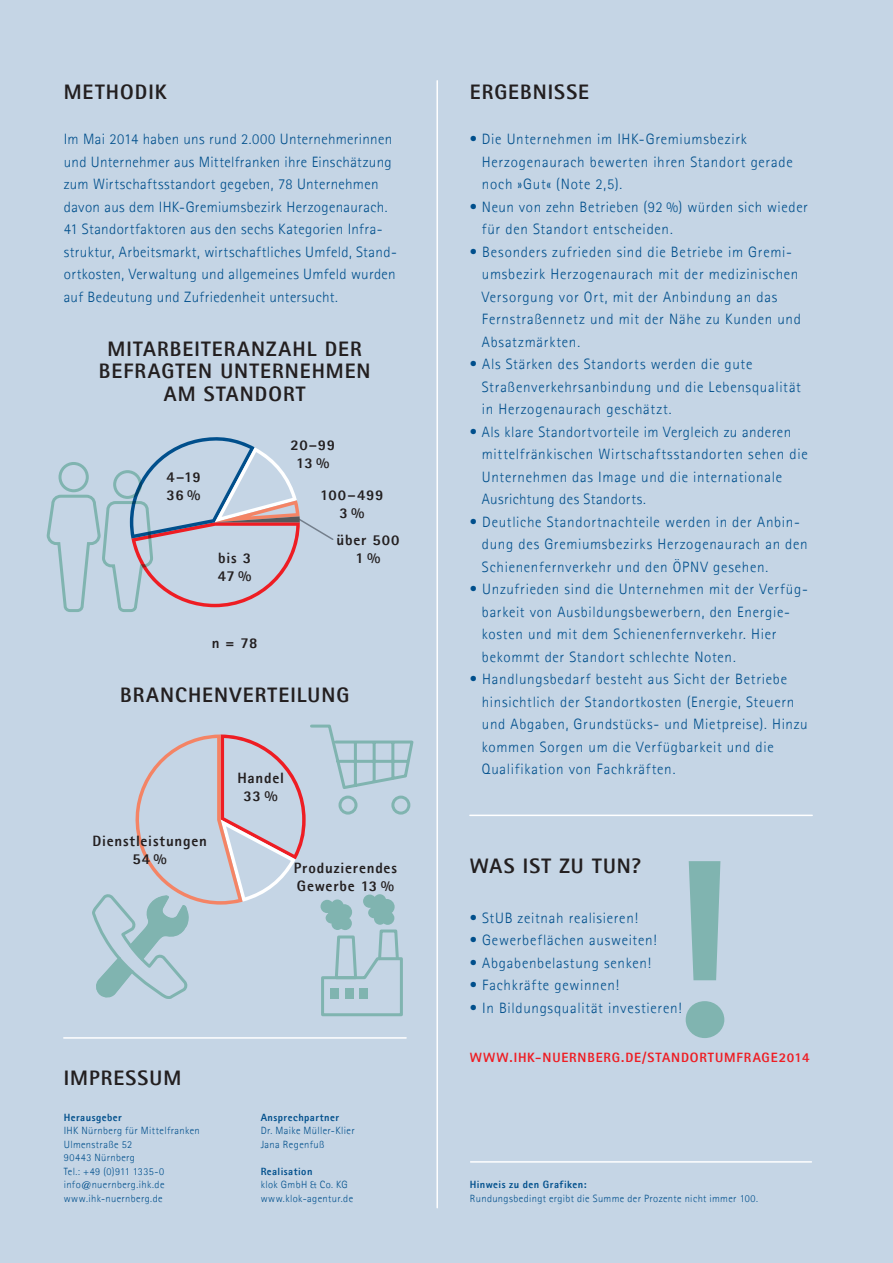
<style>
.page{position:relative;width:893px;height:1263px;background:#c5d5e5}
.page>*{position:absolute;margin:0;border:0;box-sizing:border-box;transform-origin:0 0}
.t1{font:800 21px/22.5px "Agfa Rotis Sans Serif";letter-spacing:.05em;color:#231f20;text-align:center}
.t2{font:300 15px/22.5px "Agfa Rotis Sans Serif";letter-spacing:.04em;color:#004f8c}
.t3{font:800 15px/18px "Agfa Rotis Sans Serif";letter-spacing:.045em;color:#231f20;text-align:center}
.t4{font:800 13.5px "Agfa Rotis Sans Serif";letter-spacing:.065em;color:#ee1d23}
.t5{font:300 10.5px/13.5px "Agfa Rotis Sans Serif";letter-spacing:.035em;color:#004f8c}
.t6{font:800 10.5px "Agfa Rotis Sans Serif";letter-spacing:.045em;color:#004f8c}
</style>
<div class="page">
<hr style="left:436px;top:81px;width:2px;height:1127px;background:#fff">
<hr style="left:470px;top:815px;width:342px;height:1px;background:#fff">
<svg style="left:686px;top:861px;width:38px;height:177px"></svg>
<hr style="left:64px;top:1037px;width:342px;height:2px;background:#fff">
<svg style="left:92px;top:724px;width:322px;height:293px"></svg>
<div style="left:330px;top:988px;width:9px;height:10px;background:#80b4b0"></div>
<svg style="left:46px;top:437px;width:288px;height:175px"></svg>
<hr style="left:471px;top:1161px;width:340px;height:2px;background:#fff">
<h1 class="t1" style="left:64px;top:80px;width:105px">METHODIK</h1>
<p class="t2" style="left:64px;top:128px;width:335px">Im Mai 2014 haben uns rund 2.000 Unternehmerinnen und Unternehmer aus Mittelfranken ihre Einschätzung zum Wirtschaftsstandort gegeben, 78 Unternehmen davon aus dem IHK-Gremiumsbezirk Herzogenaurach.<br>41 Standortfaktoren aus den sechs Kategorien Infra&shy;struktur, Arbeitsmarkt, wirtschaftliches Umfeld, Stand&shy;ortkosten, Verwaltung und allgemeines Umfeld wurden auf Bedeutung und Zufriedenheit untersucht.</p>
<h1 class="t1" style="left:99px;top:337px;width:273px">MITARBEITERANZAHL DER<br>BEFRAGTEN UNTERNEHMEN<br>AM STANDORT</h1>
<p class="t3" style="left:166px;top:467px;width:36px;text-align:left">4–19<br>36%</p>
<p class="t3" style="left:218px;top:548px;width:35px;text-align:left">BIS 3<br>47%</p>
<p class="t3" style="left:212px;top:634px;width:47px">N = 78</p>
<p class="t3" style="left:290px;top:436px;width:46px">20–99<br>13 %</p>
<p class="t3" style="left:320px;top:485px;width:65px">100–499<br>3%</p>
<p class="t3" style="left:337px;top:530px;width:64px">ÜBER 500<br>1%</p>
<h1 class="t1" style="left:120px;top:683px;width:231px">BRANCHENVERTEILUNG</h1>
<p class="t3" style="left:92px;top:832px;width:116px">DIENSTLEISTUNGEN<br>54%</p>
<p class="t3" style="left:237px;top:769px;width:48px">HANDEL<br>33%</p>
<p class="t3" style="left:294px;top:859px;width:105px;text-align:left">PRODUZIERENDES<br>GEWERBE 13 %</p>
<h1 class="t1" style="left:470px;top:80px;width:13px">ERGEBNISSE</h1>
<p class="t2" style="left:482px;top:128px;width:313px;text-indent:-12px">• Die Unternehmen im IHK-Gremiumsbezirk<br>Herzogenaurach bewerten ihren Standort gerade noch »Gut« (Note 2,5).</p>
<p class="t2" style="left:482px;top:195px;width:328px;text-indent:-12px">• Neun von zehn Betrieben (92 %) würden sich wieder für den Standort entscheiden.</p>
<p class="t2" style="left:482px;top:240px;width:321px;text-indent:-12px">• Besonders zufrieden sind die Betriebe im Gremi&shy;umsbezirk Herzogenaurach mit der medizinischen Versorgung vor Ort, mit der Anbindung an das Fernstraßennetz und mit der Nähe zu Kunden und Absatzmärkten.</p>
<p class="t2" style="left:482px;top:353px;width:321px;text-indent:-12px">• Als Stärken des Standorts werden die gute<br>Straßenverkehrsanbindung und die Lebensqualität in Herzogenaurach geschätzt.</p>
<p class="t2" style="left:482px;top:420px;width:327px;text-indent:-12px">• Als klare Standortvorteile im Vergleich zu anderen mittelfränkischen Wirtschaftsstandorten sehen die Unternehmen das Image und die internationale Ausrichtung des Standorts.</p>
<p class="t2" style="left:482px;top:510px;width:327px;text-indent:-12px">• Deutliche Standortnachteile werden in der Anbin&shy;dung des Gremiumsbezirks Herzogenaurach an den<br>Schienenfernverkehr und den ÖPNV gesehen.</p>
<p class="t2" style="left:482px;top:578px;width:328px;text-indent:-12px">• Unzufrieden sind die Unternehmen mit der Verfüg&shy;barkeit von Ausbildungsbewerbern, den Energie&shy;kosten und mit dem Schienenfernverkehr. Hier bekommt der Standort schlechte Noten.</p>
<p class="t2" style="left:482px;top:668px;width:327px;text-indent:-12px">• Handlungsbedarf besteht aus Sicht der Betriebe hinsichtlich der Standortkosten (Energie, Steuern und Abgaben, Grundstücks- und Mietpreise). Hinzu kommen Sorgen um die Verfügbarkeit und die Qualifikation von Fachkräften.</p>
<h1 class="t1" style="left:470px;top:854px;width:173px">WAS IST ZU TUN?</h1>
<p class="t2" style="left:470px;top:906px;width:170px">• StUB zeitnah realisieren!</p>
<p class="t2" style="left:470px;top:929px;width:188px">• Gewerbeflächen ausweiten!</p>
<p class="t2" style="left:470px;top:951px;width:183px">• Abgabenbelastung senken!</p>
<p class="t2" style="left:470px;top:974px;width:151px">• Fachkräfte gewinnen!</p>
<p class="t2" style="left:470px;top:996px;width:213px">• In Bildungsqualität investieren!</p>
<p class="t4" style="left:470px;top:1049px;width:341px">WWW.IHK-NUERNBERG.DE/STANDORTUMFRAGE2014</p>
<h1 class="t1" style="left:64px;top:1066px;width:119px">IMPRESSUM</h1>
<p class="t6" style="left:64px;top:1110px;width:60px">HERAUSGEBER</p>
<p class="t5" style="left:64px;top:1124px;width:137px">IHK Nürnberg für Mittelfranken<br>Ulmenstraße 52<br>90443 Nürnberg<br>Tel.: +49 (0)911 1335-0 info@nuernberg.ihk.de www.ihk-nuernberg.de</p>
<p class="t6" style="left:261px;top:1110px;width:80px">ANSPRECHPARTNER</p>
<p class="t5" style="left:261px;top:1124px;width:96px">Dr. Maike Müller-Klier<br>Jana Regenfuß</p>
<p class="t6" style="left:261px;top:1164px;width:53px">REALISATION</p>
<p class="t5" style="left:261px;top:1178px;width:94px">klok GmbH &amp; Co. KG www.klok-agentur.de</p>
<p class="t6" style="left:470px;top:1178px;width:118px">HINWEIS ZU DEN GRAFIKEN:</p>
<p class="t5" style="left:470px;top:1191px;width:290px">Rundungsbedingt ergibt die Summe der Prozente nicht immer 100.</p>
</div>
